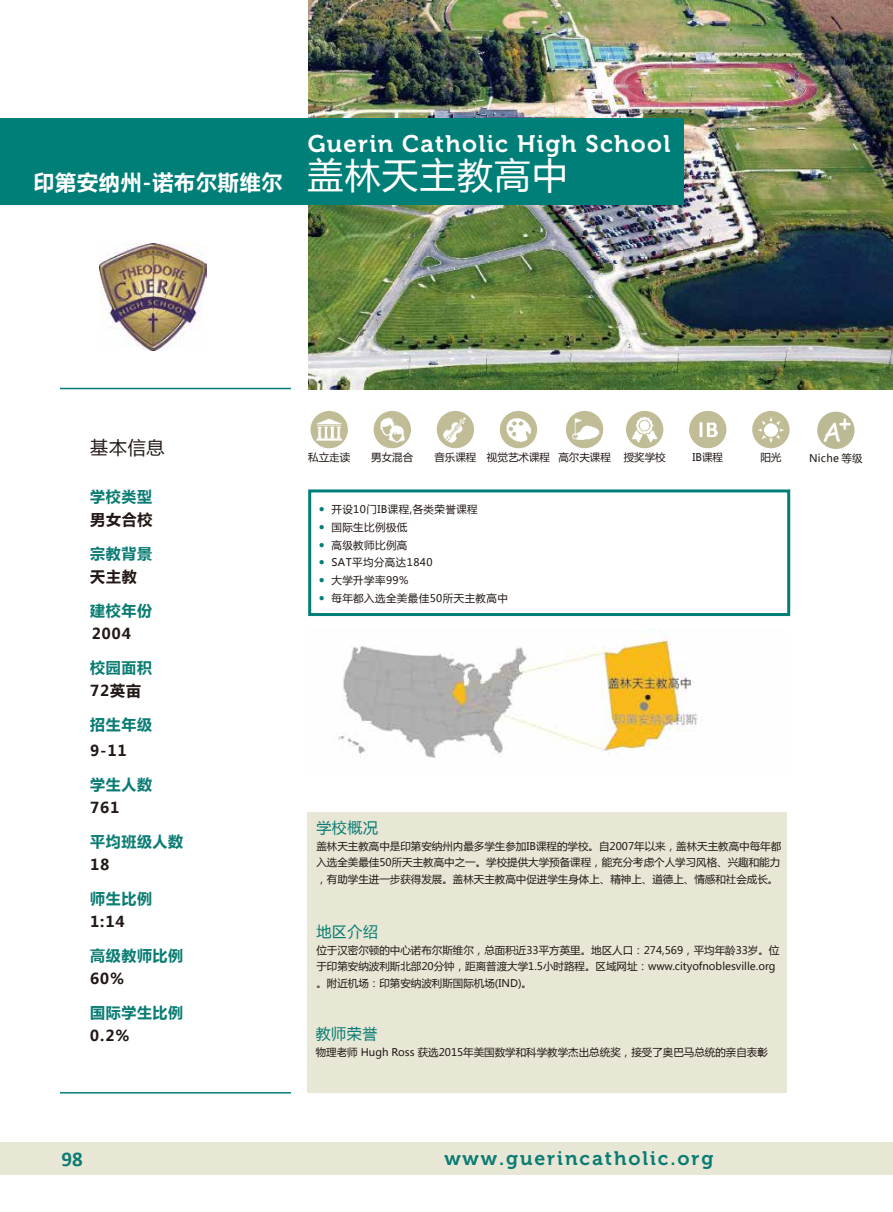
<style>
.page{position:relative;width:893px;height:1212px;background:#fff}
.page>*{position:absolute;margin:0;border:0;box-sizing:border-box;transform-origin:0 0}
.t1{font:36px "Microsoft Ya Hei";letter-spacing:.04em;color:#fff}
.t2{font:27px "Comic Sans MS";color:#fff}
.t3{font:24px "Museo 700";letter-spacing:.055em;color:#fff}
.t4{font:700 21px "Microsoft Ya Hei";letter-spacing:.04em;color:#fff}
.t5{font:700 21px "Calibri";color:#0a7c73}
.t6{font:19.5px "Museo 700";letter-spacing:.1em;color:#0a7c73}
.t7{font:18px "Microsoft Ya Hei";color:#221815}
.t8{font:700 15px "Microsoft Ya Hei";letter-spacing:.04em;color:#0a7c73}
.t9{font:700 15px "Microsoft Ya Hei";letter-spacing:.05em;color:#221815}
.t10{font:15px "Microsoft Ya Hei";letter-spacing:.04em;color:#0a7c73}
.t11{font:10.5px/16.5px "Microsoft Ya Hei";color:#221815;text-align:justify}
.t12{font:10.5px "Microsoft Ya Hei";letter-spacing:.04em;color:#221815}
.s1{font-family:"Calibri";font-weight:700;font-size:12px;color:#007f78}
</style>
<div class="page">
<div style="left:307px;top:812px;width:480px;height:281px;background:#e8e7d5"></div>
<img style="left:308px;top:0;width:585px;height:389px">
<div style="left:0;top:118px;width:683px;height:87px;background:#007f78"></div>
<div style="left:0;top:1142px;width:893px;height:32px;background:#e8e7d5"></div>
<div style="left:308px;top:489px;width:482px;height:127px;border:3px solid #007f78"></div>
<hr style="left:60px;top:388px;width:231px;height:1px;background:#007f78">
<hr style="left:60px;top:1092px;width:231px;height:1px;background:#007f78">
<img style="left:99px;top:244px;width:107px;height:107px">
<img style="left:338px;top:628px;width:360px;height:130px">
<img style="left:374px;top:411px;width:37px;height:37px;border-radius:19px">
<img style="left:310px;top:411px;width:38px;height:37px;border-radius:19px">
<img style="left:437px;top:411px;width:37px;height:37px;border-radius:19px">
<img style="left:500px;top:411px;width:37px;height:37px;border-radius:19px">
<img style="left:566px;top:411px;width:37px;height:37px;border-radius:19px">
<img style="left:626px;top:411px;width:37px;height:37px;border-radius:19px">
<img style="left:689px;top:411px;width:37px;height:37px;border-radius:19px">
<img style="left:752px;top:411px;width:37px;height:37px;border-radius:19px">
<div style="left:817px;top:412px;width:37px;height:37px;background:#bcba94;border-radius:50%"></div>
<h3 class="t4" style="left:33px;top:167px;width:251px">印第安纳州-诺布尔斯维尔</h3>
<h3 class="t3" style="left:308px;top:130px;width:364px">Guerin Catholic High School</h3>
<h1 class="t1" style="left:307px;top:151px;width:262px">盖林天主教高中</h1>
<h3 class="t7" style="left:90px;top:435px;width:76px">基本信息</h3>
<h3 class="t8" style="left:90px;top:486px;width:63px">学校类型</h3>
<h3 class="t9" style="left:90px;top:509px;width:64px">男女合校</h3>
<h3 class="t8" style="left:90px;top:543px;width:63px">宗教背景</h3>
<h3 class="t9" style="left:90px;top:566px;width:48px">天主教</h3>
<h3 class="t8" style="left:90px;top:600px;width:63px">建校年份</h3>
<h3 class="t9" style="left:92px;top:623px;width:41px">2004</h3>
<h3 class="t8" style="left:90px;top:657px;width:63px">校园面积</h3>
<h3 class="t9" style="left:90px;top:680px;width:52px">72英亩</h3>
<h3 class="t8" style="left:90px;top:714px;width:63px">招生年级</h3>
<h3 class="t9" style="left:90px;top:740px;width:38px">9-11</h3>
<h3 class="t8" style="left:90px;top:774px;width:63px">学生人数</h3>
<h3 class="t9" style="left:90px;top:797px;width:31px">761</h3>
<h3 class="t8" style="left:90px;top:831px;width:94px">平均班级人数</h3>
<h3 class="t9" style="left:90px;top:854px;width:21px">18</h3>
<h3 class="t8" style="left:90px;top:888px;width:63px">师生比例</h3>
<h3 class="t9" style="left:90px;top:911px;width:36px">1:14</h3>
<h3 class="t8" style="left:90px;top:945px;width:94px">高级教师比例</h3>
<h3 class="t9" style="left:90px;top:968px;width:35px">60%</h3>
<h3 class="t8" style="left:90px;top:1002px;width:94px">国际学生比例</h3>
<h3 class="t9" style="left:90px;top:1025px;width:41px">0.2%</h3>
<h3 class="t5" style="left:62px;top:1144px;width:23px">98</h3>
<p class="t11" style="left:308px;top:449px;width:43px">私立走读</p>
<p class="t11" style="left:371px;top:449px;width:43px">男女混合</p>
<p class="t11" style="left:434px;top:449px;width:233px">音乐课程 视觉艺术课程 高尔夫课程 授奖学校</p>
<p class="t11" style="left:692px;top:449px;width:32px">IB课程</p>
<p class="t11" style="left:760px;top:449px;width:22px">阳光</p>
<p class="t12" style="left:319px;top:502px;width:161px"><span class="s1">•</span> 开设10门IB课程,各类荣誉课程</p>
<p class="t12" style="left:319px;top:520px;width:90px"><span class="s1">•</span> 国际生比例极低</p>
<p class="t12" style="left:319px;top:538px;width:90px"><span class="s1">•</span> 高级教师比例高</p>
<p class="t12" style="left:319px;top:555px;width:115px"><span class="s1">•</span> SAT平均分高达1840</p>
<p class="t12" style="left:319px;top:573px;width:91px"><span class="s1">•</span> 大学升学率99%</p>
<p class="t12" style="left:319px;top:591px;width:191px"><span class="s1">•</span> 每年都入选全美最佳50所天主教高中</p>
<h2 class="t2" style="left:822px;top:412px;width:31px">A<sup>+</sup></h2>
<p class="t11" style="left:809px;top:450px;width:55px">Niche 等级</p>
<h3 class="t10" style="left:316px;top:818px;width:63px">学校概况</h3>
<p class="t11" style="left:316px;top:837px;width:466px">盖林天主教高中是印第安纳州内最多学生参加IB课程的学校。自2007年以来，盖林天主教高中每年都入选全美最佳50所天主教高中之一。学校提供大学预备课程，能充分考虑个人学习风格、兴趣和能力，有助学生进一步获得发展。盖林天主教高中促进学生身体上、精神上、道德上、情感和社会成长。</p>
<h3 class="t10" style="left:316px;top:921px;width:63px">地区介绍</h3>
<p class="t11" style="left:316px;top:941px;width:465px;text-align:left">位于汉密尔顿的中心诺布尔斯维尔，总面积近33平方英里。地区人口：274,569，平均年龄33岁。位于印第安纳波利斯北部20分钟，距离普渡大学1.5小时路程。区域网址：www.cityofnoblesville.org。附近机场：印第安纳波利斯国际机场(IND)。</p>
<h3 class="t10" style="left:316px;top:1023px;width:63px">教师荣誉</h3>
<p class="t11" style="left:316px;top:1043px;width:454px">物理老师 Hugh Ross 获选2015年美国数学和科学教学杰出总统奖，接受了奥巴马总统的亲自表彰</p>
<h3 class="t6" style="left:444px;top:1148px;width:271px">www.guerincatholic.org</h3>
</div>
